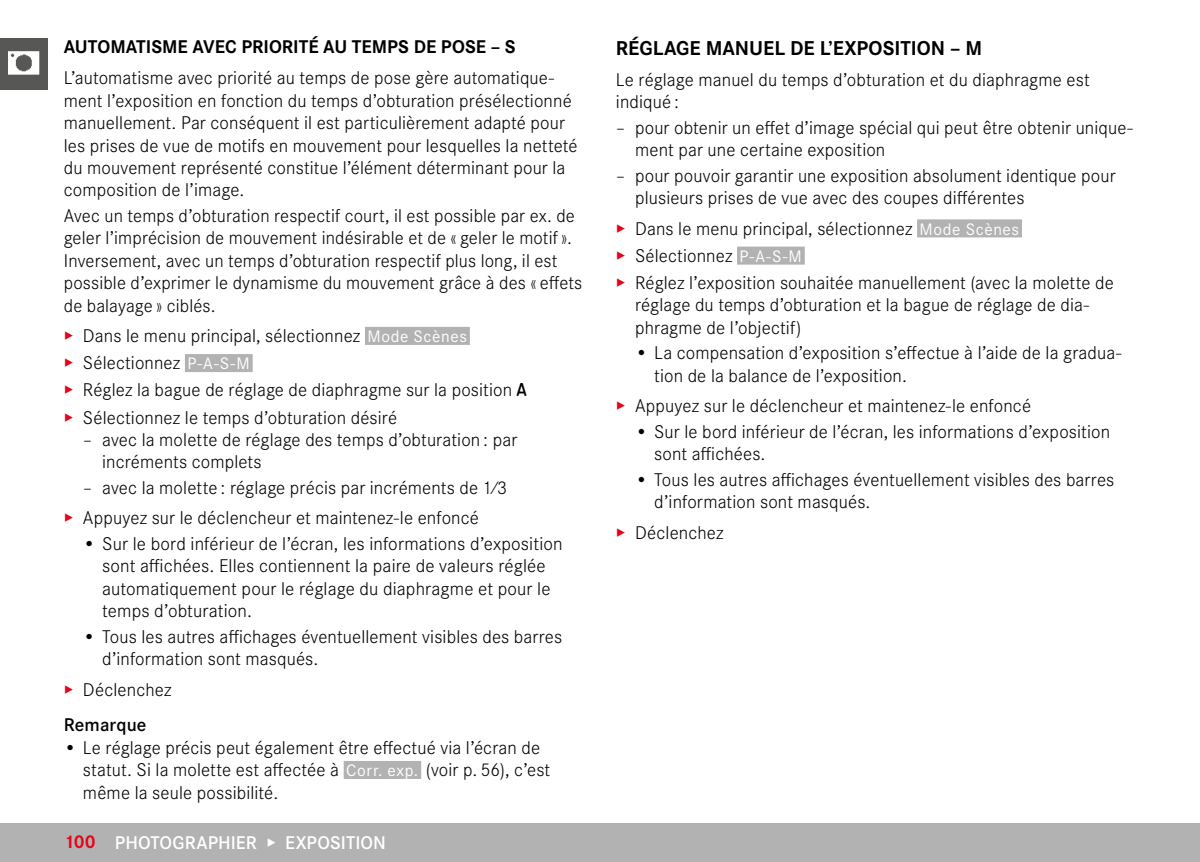
<style>
.page{position:relative;width:1200px;height:862px;background:#fff}
.page>*{position:absolute;margin:0;border:0;box-sizing:border-box;transform-origin:0 0}
.t1{font:700 20.7px "Corporate S";color:#000}
.t2{font:300 19.12px/22.3px "Corporate S";letter-spacing:.005em;color:#000}
.t3{font:700 19.12px "Corporate S";color:#000}
.t4{font:600 19.12px "Corporate S";letter-spacing:.005em;color:#fff}
.s1{color:#e3051b}
.s2{font-weight:400;font-size:17.32px;color:#fff}
.s3{font-family:"LG1054";font-weight:400;font-size:16.2px}
.s4{font-weight:600}
.s5{font-weight:700;color:#e3051b}
</style>
<div class="page">
<div style="left:0;top:38px;width:48px;height:51px;background:#575756"></div>
<img style="left:9px;top:51px;width:31px;height:24px">
<div style="left:0;top:823px;width:1199px;height:38px;background:#b3b2b2"></div>
<div style="left:365px;top:327px;width:104px;height:18px;background:#b3b2b2"></div>
<div style="left:185px;top:354px;width:67px;height:18px;background:#b3b2b2"></div>
<div style="left:343px;top:760px;width:78px;height:18px;background:#b3b2b2"></div>
<div style="left:916px;top:219px;width:105px;height:18px;background:#b3b2b2"></div>
<div style="left:736px;top:246px;width:68px;height:18px;background:#b3b2b2"></div>
<p class="t3" style="left:64px;top:32px;width:453px">AUTOMATISME AVEC PRIORITÉ AU TEMPS DE POSE – S</p>
<p class="t2" style="left:64px;top:66px;width:515px">L’automatisme avec priorité au temps de pose gère automatique&shy;ment l’exposition en fonction du temps d’obturation présélectionné manuellement. Par conséquent il est particulièrement adapté pour les prises de vue de motifs en mouvement pour lesquelles la netteté du mouvement représenté constitue l’élément déterminant pour la composition de l’image.</p>
<p class="t2" style="left:64px;top:203px;width:520px">Avec un temps d’obturation respectif court, il est possible par ex. de geler l’imprécision de mouvement indésirable et de « geler le motif».<br>Inversement, avec un temps d’obturation respectif plus long, il est possible d’exprimer le dynamisme du mouvement grâce à des « effets de balayage » ciblés.</p>
<p class="t2" style="left:64px;top:321px;width:465px;line-height:27.2px"><span class="s1">▸</span> Dans le menu principal, sélectionnez <span class="s2">Mode Scènes<br></span><span class="s1">▸</span> Sélectionnez <span class="s2">P-A-S-M<br></span><span class="s1">▸</span> Réglez la bague de réglage de diaphragme sur la position <span class="s3">A </span><span class="s1">▸</span> Sélectionnez le temps d’obturation désiré</p>
<p class="t2" style="left:102px;top:427px;width:416px;text-indent:-19px">– avec la molette de réglage des temps d’obturation : par incréments complets</p>
<p class="t2" style="left:64px;top:471px;width:444px;line-height:30.4px;text-indent:19px">– avec la molette : réglage précis par incréments de 1⁄3 <span class="s1">▸</span> Appuyez sur le déclencheur et maintenez-le enfoncé</p>
<p class="t2" style="left:102px;top:531px;width:462px;text-indent:-19px">• Sur le bord inférieur de l’écran, les informations d’exposition sont affichées. Elles contiennent la paire de valeurs réglée automatiquement pour le réglage du diaphragme et pour le temps d’obturation.</p>
<p class="t2" style="left:102px;top:623px;width:461px;text-indent:-19px">• Tous les autres affichages éventuellement visibles des barres d’information sont masqués.</p>
<p class="t2" style="left:64px;top:669px;width:109px;line-height:35.8px"><span class="s1">▸</span> Déclenchez<br><span class="s4">Remarque</span></p>
<p class="t2" style="left:83px;top:734px;width:469px;text-indent:-19px">• Le réglage précis peut également être effectué via l’écran de statut. Si la molette est affectée à <span class="s2">Corr. exp.</span> (voir p. 56), c’est même la seule possibilité.</p>
<p class="t4" style="left:64px;top:827px;width:324px"><span class="s5">100</span> PHOTOGRAPHIER ▸ EXPOSITION</p>
<p class="t1" style="left:615px;top:32px;width:368px">RÉGLAGE MANUEL DE L’EXPOSITION – M</p>
<p class="t2" style="left:615px;top:67px;width:475px">Le réglage manuel du temps d’obturation et du diaphragme est indiqué :</p>
<p class="t2" style="left:635px;top:115px;width:499px;text-indent:-19px">– pour obtenir un effet d’image spécial qui peut être obtenir unique&shy;ment par une certaine exposition</p>
<p class="t2" style="left:635px;top:163px;width:482px;text-indent:-19px">– pour pouvoir garantir une exposition absolument identique pour plusieurs prises de vue avec des coupes différentes</p>
<p class="t2" style="left:615px;top:213px;width:499px;line-height:27.2px"><span class="s1">▸</span> Dans le menu principal, sélectionnez <span class="s2">Mode Scènes<br></span><span class="s1">▸</span> Sélectionnez <span class="s2">P-A-S-M<br></span><span class="s1">▸</span> Réglez l’exposition souhaitée manuellement (avec la molette de</p>
<p class="t2" style="left:635px;top:292px;width:455px">réglage du temps d’obturation et la bague de réglage de dia&shy;phragme de l’objectif)</p>
<p class="t2" style="left:654px;top:340px;width:468px;text-indent:-19px">• La compensation d’exposition s’effectue à l’aide de la gradua&shy;tion de la balance de l’exposition.</p>
<p class="t2" style="left:615px;top:393px;width:416px"><span class="s1">▸</span> Appuyez sur le déclencheur et maintenez-le enfoncé</p>
<p class="t2" style="left:654px;top:419px;width:457px;text-indent:-19px">• Sur le bord inférieur de l’écran, les informations d’exposition sont affichées.</p>
<p class="t2" style="left:654px;top:467px;width:461px;text-indent:-19px">• Tous les autres affichages éventuellement visibles des barres d’information sont masqués.</p>
<p class="t2" style="left:615px;top:519px;width:109px"><span class="s1">▸</span> Déclenchez</p>
</div>
